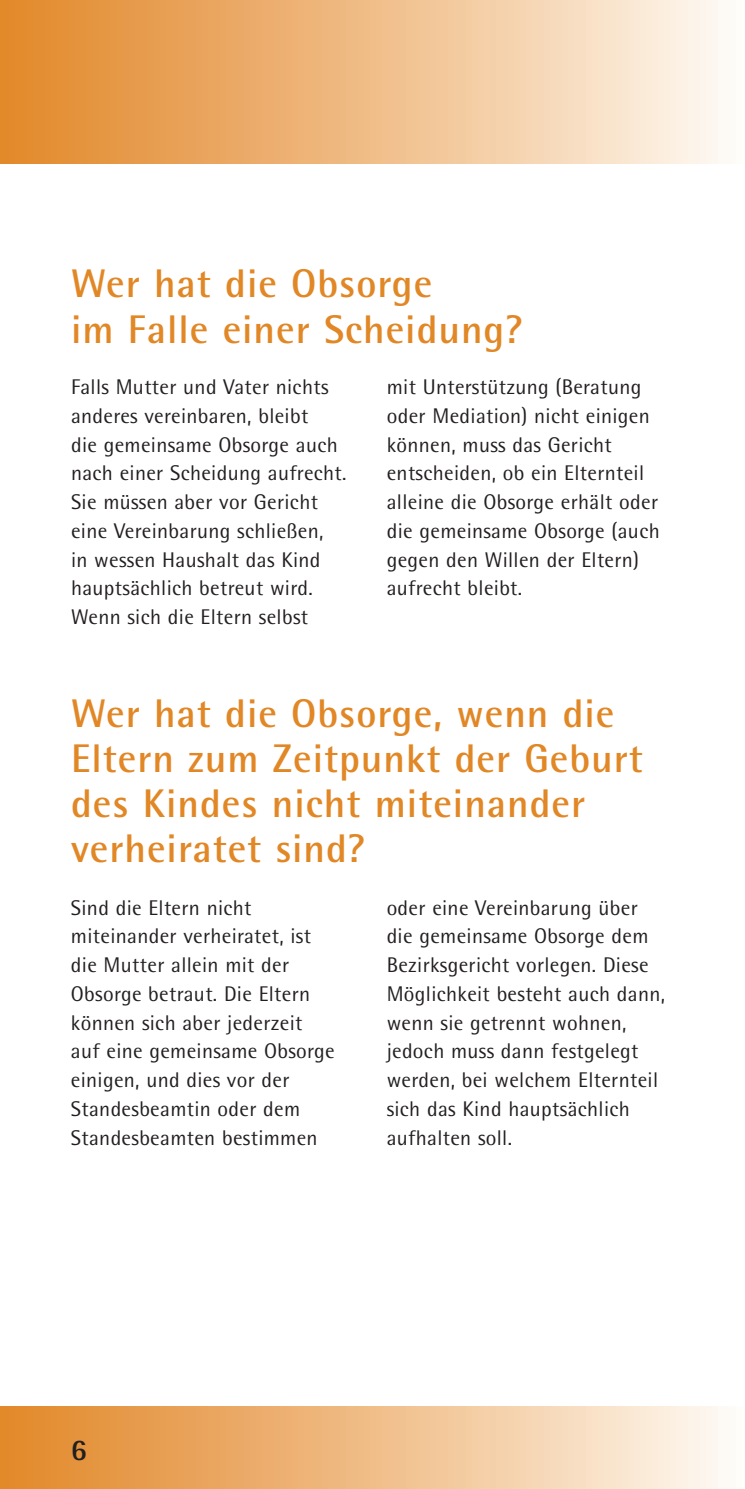
<style>
.page{position:relative;width:745px;height:1489px;background:#fff}
.page>*{position:absolute;margin:0;border:0;box-sizing:border-box;transform-origin:0 0}
.t1{font:700 40px/45px "Rotis Semi Sans Pro";letter-spacing:.025em;color:#e18725}
.t2{font:700 30px "Rotis Semi Sans Pro";color:#231f20}
.t3{font:21.25px/28.8px "Rotis Semi Sans Pro";letter-spacing:.015em;color:#231f20}
</style>
<div class="page">
<div style="left:0;top:1406px;width:744px;height:82px;background:linear-gradient(to right,#e28525,#fef9f2)"></div>
<div style="left:0;top:0;width:744px;height:163px;background:linear-gradient(to right,#e28525,#fef9f2)"></div>
<h1 class="t1" style="left:71px;top:261px;width:453px">Wer hat die Obsorge<br>im Falle einer Scheidung?</h1>
<p class="t3" style="left:71px;top:372px;width:277px">Falls Mutter und Vater nichts anderes vereinbaren, bleibt<br>die gemeinsame Obsorge auch nach einer Scheidung aufrecht.<br>Sie müssen aber vor Gericht eine Vereinbarung schließen,<br>in wessen Haushalt das Kind hauptsächlich betreut wird.<br>Wenn sich die Eltern selbst</p>
<p class="t3" style="left:386px;top:372px;width:274px">mit Unterstützung (Beratung oder Mediation) nicht einigen können, muss das Gericht entscheiden, ob ein Elternteil alleine die Obsorge erhält oder die gemeinsame Obsorge (auch gegen den Willen der Eltern) aufrecht bleibt.</p>
<h1 class="t1" style="left:71px;top:691px;width:573px">Wer hat die Obsorge, wenn die<br>Eltern zum Zeitpunkt der Geburt des Kindes nicht miteinander verheiratet sind?</h1>
<p class="t3" style="left:71px;top:893px;width:265px">Sind die Eltern nicht miteinander verheiratet, ist die Mutter allein mit der<br>Obsorge betraut. Die Eltern können sich aber jederzeit auf eine gemeinsame Obsorge einigen, und dies vor der<br>Standesbeamtin oder dem<br>Standesbeamten bestimmen</p>
<p class="t3" style="left:386px;top:893px;width:280px">oder eine Vereinbarung über die gemeinsame Obsorge dem<br>Bezirksgericht vorlegen. Diese<br>Möglichkeit besteht auch dann, wenn sie getrennt wohnen, jedoch muss dann festgelegt werden, bei welchem Elternteil sich das Kind hauptsächlich aufhalten soll.</p>
<h2 class="t2" style="left:71px;top:1430px;width:18px">6</h2>
</div>
